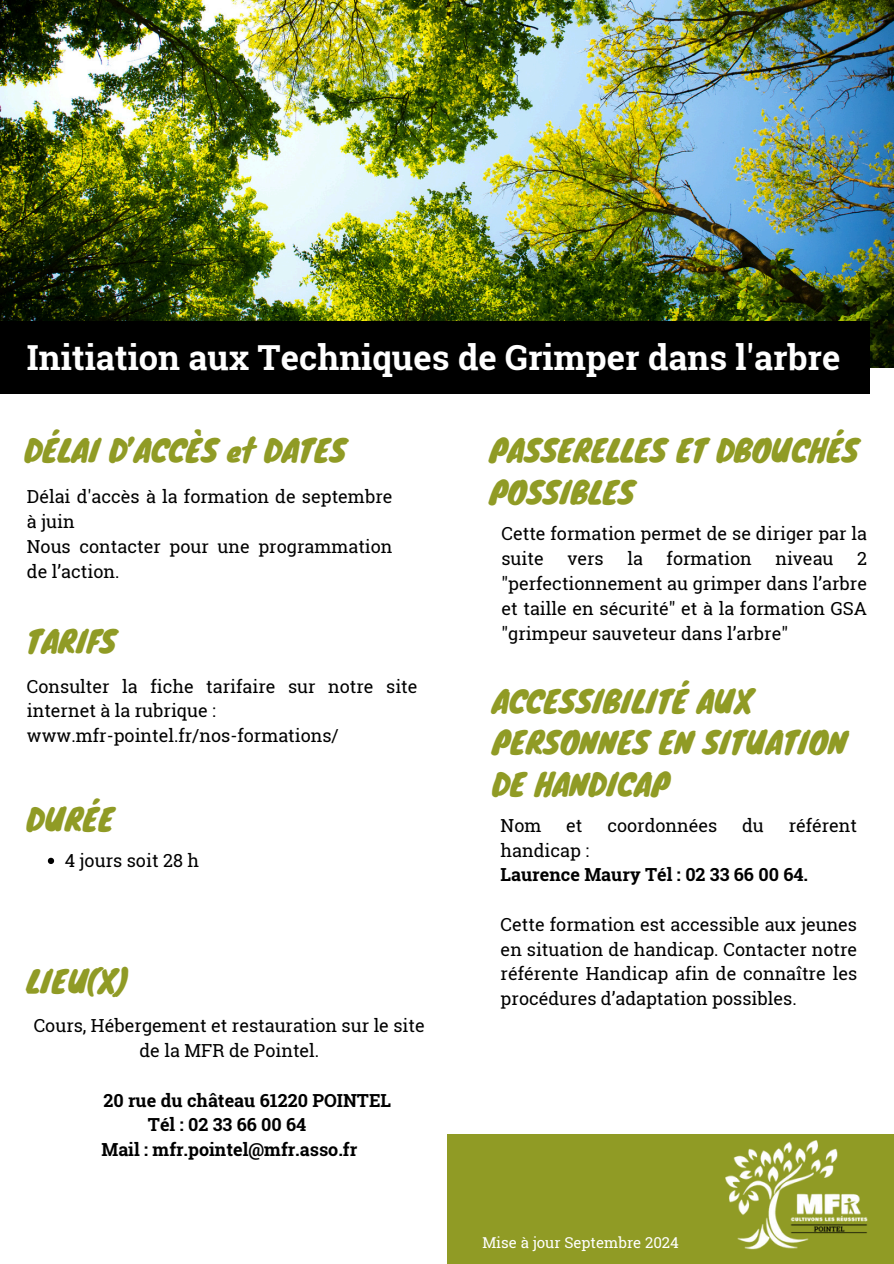
<style>
.page{position:relative;width:894px;height:1264px;background:#fff}
.page>*{position:absolute;margin:0;border:0;box-sizing:border-box;transform-origin:0 0}
.t1{font:700 34.5px "Roboto Slab";color:#fff}
.t2{font:30px/41.7px "Knewave";color:#909b25}
.t3{font:18px/25px "Roboto Slab";color:#000}
.t4{font:700 18px/24.8px "Roboto Slab";color:#000}
.t5{font:15px "Roboto Slab";color:#fff}
.s1{font-weight:400}
</style>
<div class="page">
<div style="left:446px;top:1133px;width:447px;height:130px;background:#909b25"></div>
<img style="left:0;top:0;width:893px;height:367px">
<img style="left:725px;top:1140px;width:143px;height:110px">
<svg style="left:48px;top:857px;width:6px;height:7px"></svg>
<div style="left:0;top:322px;width:869px;height:72px;background:#000"></div>
<h5 class="t1" style="left:27px;top:334px;width:814px">Initiation aux Techniques de Grimper dans l'arbre</h5>
<h2 class="t2" style="left:24px;top:428px;width:323px">DÉLAI D’ACCÈS et DATES</h2>
<p class="t3" style="left:27px;top:483px;width:367px">Délai d'accès à la formation de septembre à juin<br>Nous contacter pour une programmation de l’action.</p>
<h2 class="t2" style="left:27px;top:619px;width:91px">TARIFS</h2>
<h5 class="t3" style="left:27px;top:673px;width:392px">Consulter la fiche tarifaire sur notre site internet à la rubrique : www.mfr-pointel.fr/nos-formations/</h5>
<h5 class="t2" style="left:27px;top:797px;width:89px">DURÉE</h5>
<h5 class="t3" style="left:65px;top:847px;width:136px">4 jours soit 28 h</h5>
<p class="t2" style="left:27px;top:959px;width:104px">LIEU(X)</p>
<h5 class="t3" style="left:34px;top:1012px;width:392px;text-align:center">Cours, Hébergement et restauration sur le site de la MFR de Pointel.</h5>
<p class="t4" style="left:103px;top:1087px;width:289px">20 rue du château 61220 POINTEL</p>
<p class="t4" style="left:148px;top:1111px;width:160px">Tél : 02 33 66 00 64</p>
<p class="t4" style="left:101px;top:1136px;width:257px">Mail : mfr.pointel@mfr.asso.fr</p>
<h4 class="t2" style="left:489px;top:428px;width:370px">PASSERELLES ET DBOUCHÉS<br>POSSIBLES</h4>
<h2 class="t3" style="left:501px;top:521px;width:367px">Cette formation permet de se diriger par la suite</h2>
<h2 class="t3" style="left:567px;top:546px;width:38px">vers</h2>
<h2 class="t3" style="left:627px;top:546px;width:17px">la</h2>
<h2 class="t3" style="left:666px;top:546px;width:87px">formation</h2>
<h2 class="t3" style="left:775px;top:546px;width:60px">niveau</h2>
<h2 class="t3" style="left:501px;top:546px;width:367px;text-align:justify;text-indent:355px">2 "perfec-tionnement au grimper dans l’arbre et taille en sécurité" et à la formation GSA "grimpeur sauveteur dans l’arbre"</h2>
<h5 class="t2" style="left:492px;top:679px;width:356px">ACCESSIBILITÉ AUX<br>PERSONNES EN SITUATION<br>DE HANDICAP</h5>
<h2 class="t3" style="left:500px;top:812px;width:42px">Nom</h2>
<h2 class="t3" style="left:566px;top:812px;width:18px">et</h2>
<h2 class="t3" style="left:607px;top:812px;width:111px">coordonnées</h2>
<h2 class="t3" style="left:742px;top:812px;width:23px">du</h2>
<h2 class="t3" style="left:788px;top:812px;width:70px">référent</h2>
<h2 class="t4" style="left:500px;top:837px;width:309px"><span class="s1">handicap :<br></span>Laurence Maury Tél : 02 33 66 00 64.</h2>
<h2 class="t3" style="left:500px;top:911px;width:358px;text-align:justify">Cette formation est accessible aux jeunes en situation de handicap. Contacter notre référente Handicap afin de connaître les procédures d’adaptation possibles.</h2>
<p class="t5" style="left:482px;top:1232px;width:198px">Mise à jour Septembre 2024</p>
</div>
